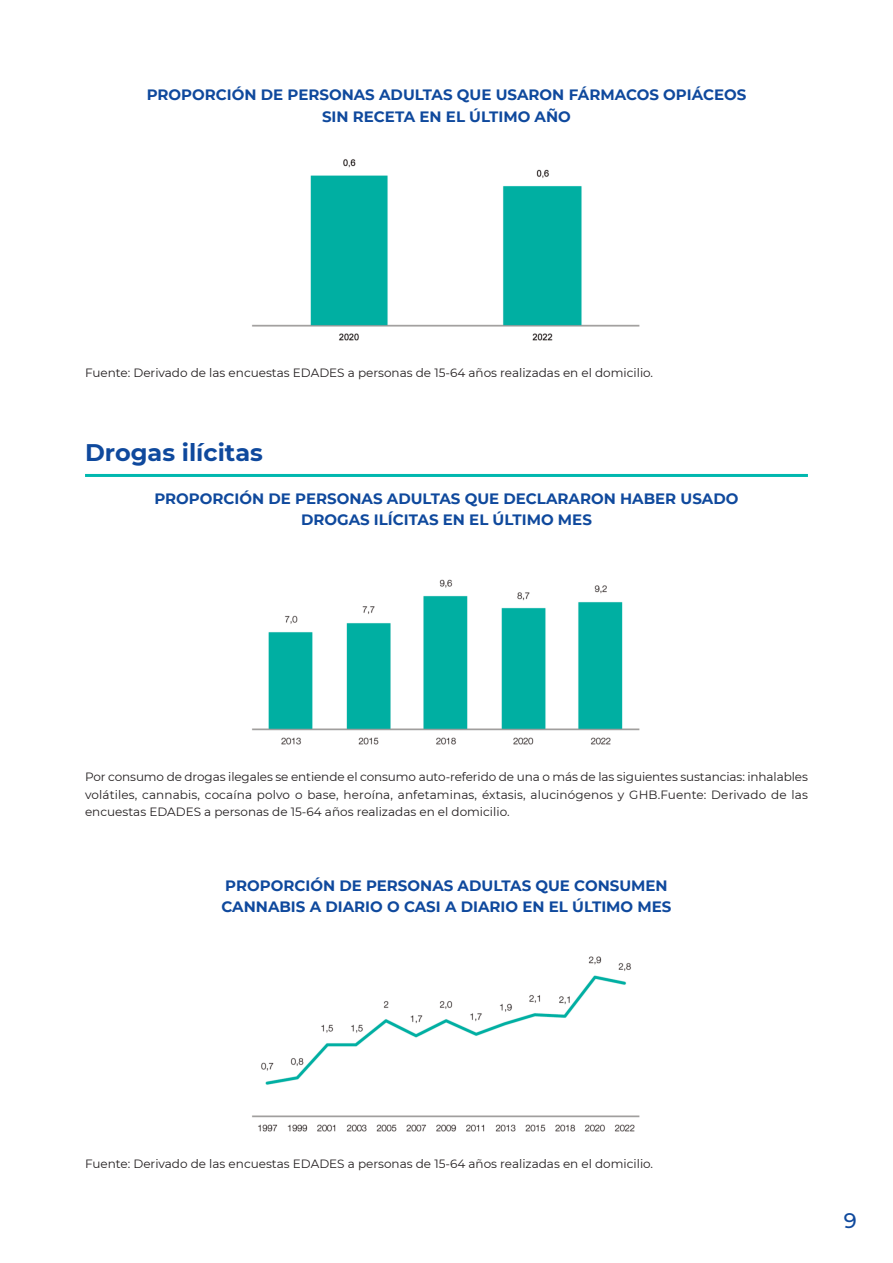
<style>
.page{position:relative;width:893px;height:1263px;background:#fff}
.page>*{position:absolute;margin:0;border:0;box-sizing:border-box;transform-origin:0 0}
.t1{font:700 24px "Montserrat";color:#0f499d}
.t2{font:500 21px "Montserrat";color:#0f499d}
.t3{font:700 15px/21.9px "Montserrat";color:#0f499d;text-align:center}
.t4{font:12px/17.5px "Montserrat";color:#231f20;text-align:justify}
</style>
<div class="page">
<img style="left:252px;top:159px;width:388px;height:182px">
<hr style="left:85px;top:474px;width:723px;height:3px;background:#00b8af">
<img style="left:252px;top:579px;width:388px;height:166px">
<img style="left:252px;top:956px;width:388px;height:176px">
<p class="t3" style="left:147px;top:83px;width:601px">PROPORCIÓN DE PERSONAS ADULTAS QUE USARON FÁRMACOS OPIÁCEOS<br>SIN RECETA EN EL ÚLTIMO AÑO</p>
<p class="t4" style="left:85px;top:364px;width:570px">fuente: Derivado de las encuestas EDADES a personas de 15-64 años realizadas en el domicilio.</p>
<h1 class="t1" style="left:85px;top:438px;width:179px">DROGAS ILÍCITAS</h1>
<p class="t3" style="left:154px;top:487px;width:585px">PROPORCIÓN DE PERSONAS ADULTAS QUE DECLARARON HABER USADO<br>DROGAS ILÍCITAS EN EL ÚLTIMO MES</p>
<p class="t4" style="left:85px;top:768px;width:724px">Por consumo de drogas ilegales se entiende el consumo auto-referido de una o más de las siguientes sustancias: inhalables volátiles, cannabis, cocaína polvo o base, heroína, anfetaminas, éxtasis, alucinógenos y GHB.fuente: Derivado de las encuestas EDADES a personas de 15-64 años realizadas en el domicilio.</p>
<p class="t3" style="left:221px;top:874px;width:451px;text-align:left">PROPORCIÓN DE PERSONAS ADULTAS QUE CONSUMEN<br>CANNABIS A DIARIO O CASI A DIARIO EN EL ÚLTIMO MES</p>
<p class="t4" style="left:85px;top:1155px;width:570px">fuente: Derivado de las encuestas EDADES a personas de 15-64 años realizadas en el domicilio.</p>
<h2 class="t2" style="left:844px;top:1208px;width:14px">9</h2>
</div>
